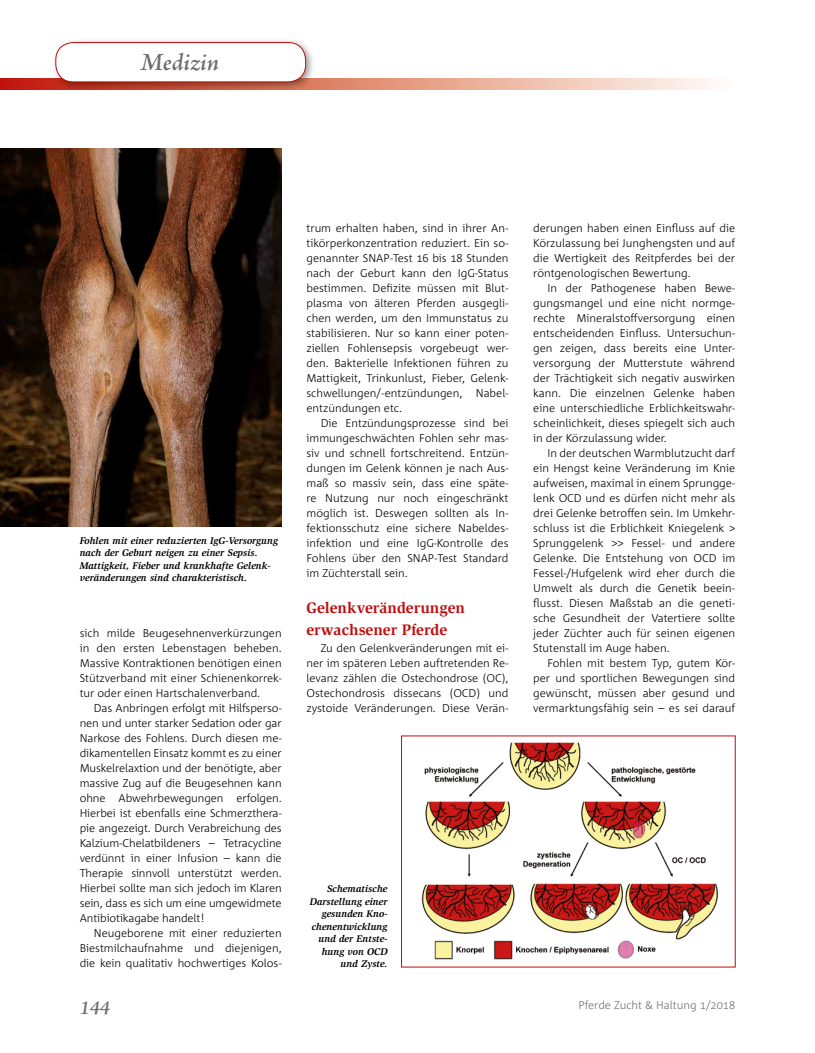
<style>
.page{position:relative;width:815px;height:1053px;background:#fff}
.page>*{position:absolute;margin:0;border:0;box-sizing:border-box;transform-origin:0 0}
.t1{font:italic 600 25px "Adobe Jenson Pro";letter-spacing:-.005em;color:#706f6f}
.t2{font:italic 600 20px "Adobe Jenson Pro";color:#706f6f}
.t3{font:700 15.62px/21.2px "Slimbach";color:#c00d0e}
.t4{font:300 11.25px/15px "Agro Sans";color:#000;text-align:justify}
.t5{font:300 11.25px "Agro Sans";color:#706f6f}
.t6{font:italic 700 10px/12.5px "Slimbach";color:#000}
</style>
<div class="page">
<svg style="left:0;top:79px;width:712px;height:10px;background:#e8a897"></svg>
<div style="left:51px;top:38px;width:264px;height:54px;background:#000;opacity:.4"></div>
<div style="left:56px;top:43px;width:250px;height:39px;background:#fff;border-radius:18px"></div>
<div style="left:56px;top:42px;width:250px;height:40px;border:1px solid #c00d0e;border-radius:18px"></div>
<img style="left:0;top:148px;width:282px;height:378px">
<img style="left:421px;top:742px;width:297px;height:218px">
<h1 class="t1" style="left:140px;top:48px;width:81px">Medizin</h1>
<p class="t6" style="left:80px;top:534px;width:200px">Fohlen mit einer reduzierten IgG-Versorgung nach der Geburt neigen zu einer Sepsis.<br>Mattigkeit, Fieber und krankhafte Gelenk&shy;veränderungen sind charakteristisch.</p>
<p class="t4" style="left:80px;top:625px;width:203px">sich milde Beugesehnenverkürzungen in den ersten Lebenstagen beheben.<br>Massive Kontraktionen benötigen einen Stützverband mit einer Schienenkorrek&shy;tur oder einen Hartschalenverband.</p>
<p class="t4" style="left:80px;top:700px;width:203px;text-indent:14px">Das Anbringen erfolgt mit Hilfsperso&shy;nen und unter starker Sedation oder gar Narkose des Fohlens. Durch diesen me&shy;dikamentellen Einsatz kommt es zu einer Muskelrelaxtion und der benötigte, aber massive Zug auf die Beugesehnen kann ohne Abwehrbewegungen erfolgen.<br>Hierbei ist ebenfalls eine Schmerzthera&shy;pie angezeigt. Durch Verabreichung des Kalzium-Chelatbildeners – Tetracycline verdünnt in einer Infusion – kann die Therapie sinnvoll unterstützt werden.<br>Hierbei sollte man sich jedoch im Klaren sein, dass es sich um eine umgewidmete Antibiotikagabe handelt!</p>
<p class="t4" style="left:80px;top:925px;width:203px;text-indent:14px">Neugeborene mit einer reduzierten Biestmilchaufnahme und diejenigen, die kein qualitativ hochwertiges Kolos-</p>
<p class="t4" style="left:306px;top:220px;width:203px">trum erhalten haben, sind in ihrer An&shy;tikörperkonzentration reduziert. Ein so&shy;genannter SNAP-Test 16 bis 18 Stunden nach der Geburt kann den IgG-Status bestimmen. Defizite müssen mit Blut&shy;plasma von älteren Pferden ausgegli&shy;chen werden, um den Immunstatus zu stabilisieren. Nur so kann einer poten&shy;ziellen Fohlensepsis vorgebeugt wer&shy;den. Bakterielle Infektionen führen zu Mattigkeit, Trinkunlust, Fieber, Gelenk&shy;schwellungen/-entzündungen, Nabel&shy;entzündungen etc.</p>
<p class="t4" style="left:306px;top:415px;width:203px;text-indent:14px">Die Entzündungsprozesse sind bei immungeschwächten Fohlen sehr mas&shy;siv und schnell fortschreitend. Entzün&shy;dungen im Gelenk können je nach Aus&shy;maß so massiv sein, dass eine späte&shy;re Nutzung nur noch eingeschränkt möglich ist. Deswegen sollten als In&shy;fektionsschutz eine sichere Nabeldes&shy;infektion und eine IgG-Kontrolle des Fohlens über den SNAP-Test Standard im Züchterstall sein.</p>
<h3 class="t3" style="left:306px;top:597px;width:160px">Gelenkveränderungen erwachsener Pferde</h3>
<p class="t4" style="left:306px;top:640px;width:203px;text-indent:14px">Zu den Gelenkveränderungen mit ei&shy;ner im späteren Leben auftretenden Re&shy;levanz zählen die Ostechondrose (OC), Ostechondrosis dissecans (OCD) und zystoide Veränderungen. Diese Verän-</p>
<p class="t4" style="left:533px;top:220px;width:203px">derungen haben einen Einfluss auf die Körzulassung bei Junghengsten und auf die Wertigkeit des Reitpferdes bei der röntgenologischen Bewertung.</p>
<p class="t4" style="left:533px;top:280px;width:203px;text-indent:14px">In der Pathogenese haben Bewe&shy;gungsmangel und eine nicht normge&shy;rechte Mineralstoffversorgung einen entscheidenden Einfluss. Untersuchun&shy;gen zeigen, dass bereits eine Unter&shy;versorgung der Mutterstute während der Trächtigkeit sich negativ auswirken kann. Die einzelnen Gelenke haben eine unterschiedliche Erblichkeitswahr&shy;scheinlichkeit, dieses spiegelt sich auch in der Körzulassung wider.</p>
<p class="t4" style="left:533px;top:445px;width:203px;text-indent:14px">In der deutschen Warmblutzucht darf ein Hengst keine Veränderung im Knie aufweisen, maximal in einem Sprungge&shy;lenk OCD und es dürfen nicht mehr als drei Gelenke betroffen sein. Im Umkehr&shy;schluss ist die Erblichkeit Kniegelenk &gt; Sprunggelenk &gt;&gt; Fessel- und andere Gelenke. Die Entstehung von OCD im Fessel-/Hufgelenk wird eher durch die Umwelt als durch die Genetik beein&shy;flusst. Diesen Maßstab an die geneti&shy;sche Gesundheit der Vatertiere sollte jeder Züchter auch für seinen eigenen Stutenstall im Auge haben.</p>
<p class="t4" style="left:533px;top:655px;width:203px;text-indent:14px">Fohlen mit bestem Typ, gutem Kör&shy;per und sportlichen Bewegungen sind gewünscht, müssen aber gesund und vermarktungsfähig sein – es sei darauf</p>
<p class="t6" style="left:310px;top:882px;width:79px;text-align:right">Schematische<br>Darstellung einer gesunden Kno&shy;chenentwicklung und der Entste&shy;hung von OCD und Zyste.</p>
<h2 class="t2" style="left:80px;top:996px;width:32px">144</h2>
<p class="t5" style="left:578px;top:998px;width:158px">Pferde Zucht &amp; Haltung 1/2018</p>
</div>
